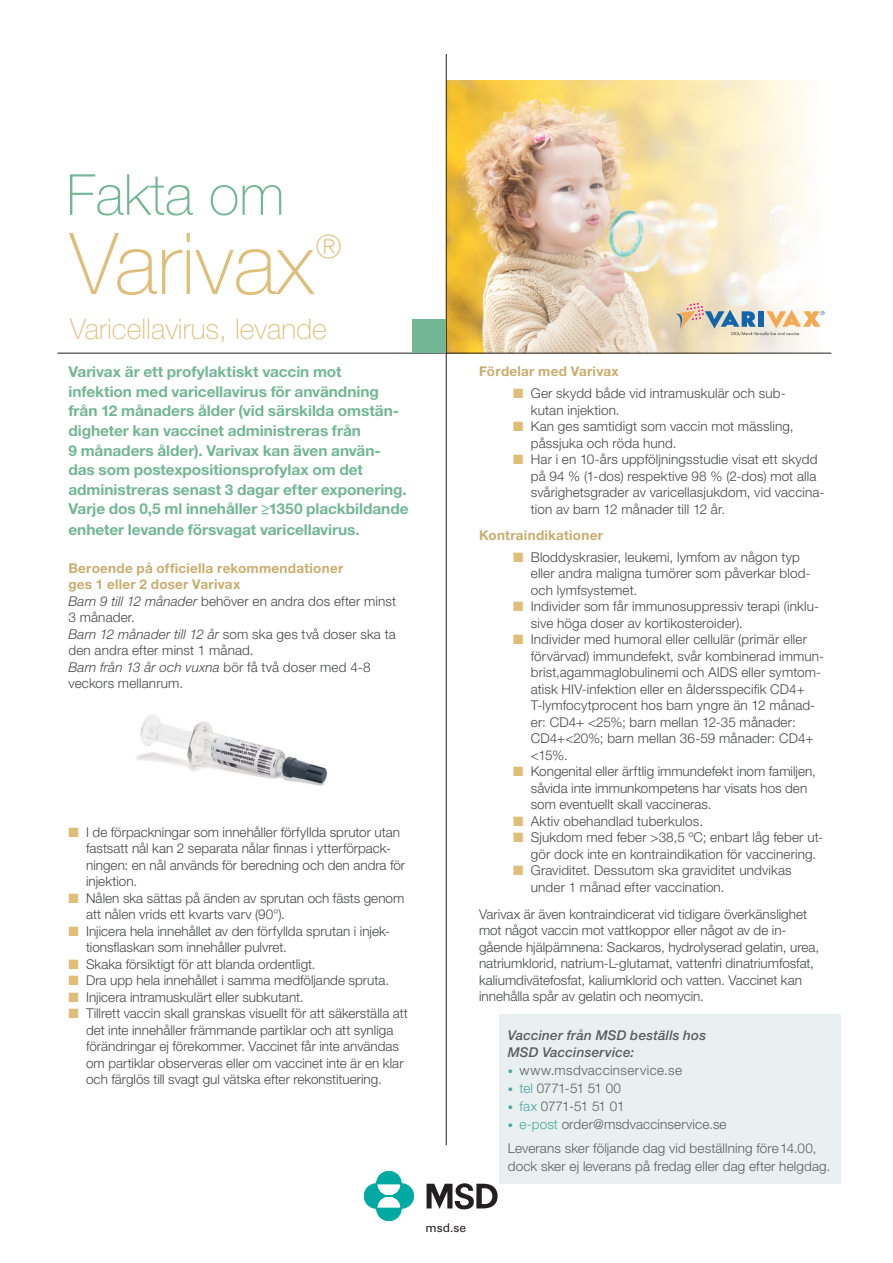
<style>
.page{position:relative;width:893px;height:1263px;background:#fff}
.page>*{position:absolute;margin:0;border:0;box-sizing:border-box;transform-origin:0 0}
.t1{font:100 85.5px "Helvetica Neue LT Std";color:#debe79}
.t2{font:100 56.7px "Helvetica Neue LT Std";color:#73b696}
.t3{font:100 32.4px "Helvetica Neue LT Std";color:#debe79}
.t4{font:100 28.5px "Helvetica Neue LT Std";color:#debe79}
.t5{font:700 15px/19.5px "Helvetica Neue LT Std";letter-spacing:-.005em;color:#73b696}
.t6{font:300 13.5px/16.5px "Helvetica Neue LT Std";letter-spacing:.005em;color:#464748}
.t7{font:300 13.5px/24px "Helvetica Neue LT Std";letter-spacing:.01em;color:#5b5b5e}
.t8{font:italic 500 13.5px/17.2px "Helvetica Neue LT Std";letter-spacing:.015em;color:#5b5b5e}
.t9{font:700 13.5px "Helvetica Neue LT Std";letter-spacing:.02em;color:#c9ad6f}
.t10{font:300 13.5px "Helvetica Neue LT Std";letter-spacing:.03em;color:#5b5b5e}
.t11{font:300 13.5px "Helvetica Neue LT Std";letter-spacing:-.02em;color:#5b5b5e}
.t12{font:300 13.5px "Helvetica Neue LT Std";letter-spacing:-.025em;color:#5b5b5e}
.t13{font:12px "Univers LT Std";color:#231f20}
.s1{font-weight:700;color:#c9ad6f}
.s2{font-style:italic}
.s3{color:#debe79}
.s4{font-size:10.5px;color:#4ba4a2}
.s5{color:#4ba4a2}
</style>
<div class="page">
<svg style="left:427px;top:1183px;width:71px;height:27px"></svg>
<svg style="left:364px;top:1171px;width:50px;height:50px"></svg>
<img style="left:447px;top:81px;width:378px;height:272px">
<hr style="left:446px;top:54px;width:1px;height:1091px;background:#231f20">
<hr style="left:57px;top:353px;width:774px;height:1px;background:#231f20">
<div style="left:412px;top:319px;width:34px;height:34px;background:#73b696"></div>
<img style="left:136px;top:715px;width:192px;height:71px">
<svg style="left:675px;top:303px;width:150px;height:33px"></svg>
<div style="left:500px;top:1014px;width:341px;height:170px;background:#e9f1f0"></div>
<h2 class="t2" style="left:66px;top:162px;width:220px">Fakta om</h2>
<h1 class="t1" style="left:70px;top:215px;width:245px">Varivax</h1>
<h3 class="t3" style="left:316px;top:228px;width:27px">®</h3>
<h3 class="t4" style="left:70px;top:313px;width:258px">Varicellavirus, levande</h3>
<p class="t5" style="left:68px;top:362px;width:342px">Varivax är ett profylaktiskt vaccin mot infektion med varicellavirus för användning från 12 månaders ålder (vid särskilda omstän&shy;digheter kan vaccinet administreras från<br>9 månaders ålder). Varivax kan även använ&shy;das som postexpositionsprofylax om det administreras senast 3 dagar efter exponering.<br>Varje dos 0,5 ml innehåller ≥1350 plackbildande</p>
<p class="t5" style="left:68px;top:520px;width:293px">enheter levande försvagat varicellavirus.</p>
<p class="t6" style="left:68px;top:559px;width:329px"><span class="s1">Beroende på officiella rekommendationer<br>ges 1 eller 2 doser Varivax<br></span><span class="s2">Barn 9 till 12 månader</span> behöver en andra dos efter minst 3 månader.<br><span class="s2">Barn 12 månader till 12 år</span> som ska ges två doser ska ta den andra efter minst 1 månad.<br><span class="s2">Barn från 13 år och vuxna</span> bör få två doser med 4-8 veckors mellanrum.</p>
<p class="t6" style="left:86px;top:823px;width:321px;text-indent:-18px"><span class="s3">■</span> I de förpackningar som innehåller förfyllda sprutor utan fastsatt nål kan 2 separata nålar finnas i ytterförpack&shy;ningen: en nål används för beredning och den andra för injektion.</p>
<p class="t6" style="left:86px;top:889px;width:320px;text-indent:-18px"><span class="s3">■</span> Nålen ska sättas på änden av sprutan och fästs genom att nålen vrids ett kvarts varv (90°).</p>
<p class="t6" style="left:86px;top:922px;width:306px;text-indent:-18px"><span class="s3">■</span> Injicera hela innehållet av den förfyllda sprutan i injek&shy;tionsflaskan som innehåller pulvret.</p>
<p class="t6" style="left:68px;top:955px;width:249px"><span class="s3">■</span> Skaka försiktigt för att blanda ordentligt.</p>
<p class="t6" style="left:68px;top:972px;width:322px"><span class="s3">■</span> Dra upp hela innehållet i samma medföljande spruta.</p>
<p class="t6" style="left:68px;top:988px;width:237px"><span class="s3">■</span> Injicera intramuskulärt eller subkutant.</p>
<p class="t6" style="left:86px;top:1005px;width:323px;text-indent:-18px"><span class="s3">■</span> Tillrett vaccin skall granskas visuellt för att säkerställa att det inte innehåller främmande partiklar och att synliga förändringar ej förekommer. Vaccinet får inte användas om partiklar observeras eller om vaccinet inte är en klar och färglös till svagt gul vätska efter rekonstituering.</p>
<p class="t9" style="left:479px;top:363px;width:141px">Fördelar med Varivax</p>
<p class="t6" style="left:531px;top:385px;width:256px;text-indent:-18px"><span class="s3">■</span> Ger skydd både vid intramuskulär och sub&shy;kutan injektion.</p>
<p class="t6" style="left:531px;top:418px;width:264px;text-indent:-18px"><span class="s3">■</span> Kan ges samtidigt som vaccin mot mässling, påssjuka och röda hund.</p>
<p class="t6" style="left:531px;top:451px;width:295px;text-indent:-18px"><span class="s3">■</span> Har i en 10-års uppföljningsstudie visat ett skydd på 94 % (1-dos) respektive 98 % (2-dos) mot alla svårighetsgrader av varicellasjukdom, vid vaccina&shy;tion av barn 12 månader till 12 år.</p>
<p class="t9" style="left:479px;top:527px;width:125px">Kontraindikationer</p>
<p class="t6" style="left:531px;top:548px;width:281px;text-indent:-18px"><span class="s3">■</span> Bloddyskrasier, leukemi, lymfom av någon typ eller andra maligna tumörer som påverkar blod&shy;och lymfsystemet.</p>
<p class="t6" style="left:531px;top:598px;width:290px;text-indent:-18px"><span class="s3">■</span> Individer som får immunosuppressiv terapi (inklu&shy;sive höga doser av kortikosteroider).</p>
<p class="t6" style="left:531px;top:631px;width:295px;text-indent:-18px"><span class="s3">■</span> Individer med humoral eller cellulär (primär eller förvärvad) immundefekt, svår kombinerad immun&shy;brist,agammaglobulinemi och AIDS eller symtom&shy;atisk HIV-infektion eller en åldersspecifik CD4+ T-lymfocytprocent hos barn yngre än 12 månad&shy;er: CD4+ &lt;25%; barn mellan 12-35 månader:<br>CD4+&lt;20%; barn mellan 36-59 månader: CD4+ &lt;15%.</p>
<p class="t6" style="left:531px;top:763px;width:287px;text-indent:-18px"><span class="s3">■</span> Kongenital eller ärftlig immundefekt inom familjen, såvida inte immunkompetens har visats hos den som eventuellt skall vaccineras.</p>
<p class="t6" style="left:513px;top:812px;width:192px"><span class="s3">■</span> Aktiv obehandlad tuberkulos.</p>
<p class="t6" style="left:531px;top:829px;width:294px;text-indent:-18px"><span class="s3">■</span> Sjukdom med feber &gt;38,5 ºC; enbart låg feber ut&shy;gör dock inte en kontraindikation för vaccinering.</p>
<p class="t6" style="left:531px;top:862px;width:262px;text-indent:-18px"><span class="s3">■</span> Graviditet. Dessutom ska graviditet undvikas under 1 månad efter vaccination.</p>
<p class="t6" style="left:479px;top:905px;width:342px">Varivax är även kontraindicerat vid tidigare överkänslighet mot något vaccin mot vattkoppor eller något av de in&shy;gående hjälpämnena: Sackaros, hydrolyserad gelatin, urea, natriumklorid, natrium-L-glutamat, vattenfri dinatriumfosfat, kaliumdivätefosfat, kaliumklorid och vatten. Vaccinet kan innehålla spår av gelatin och neomycin.</p>
<p class="t8" style="left:508px;top:1026px;width:200px">Vacciner från MSD beställs hos<br>MSD Vaccinservice:</p>
<p class="t10" style="left:508px;top:1062px;width:176px"><span class="s4">•</span> www.msdvaccinservice.se</p>
<p class="t11" style="left:508px;top:1080px;width:115px"><span class="s4">•</span> <span class="s5">tel</span> 0771-51 51 00</p>
<p class="t12" style="left:508px;top:1098px;width:118px"><span class="s4">•</span> <span class="s5">fax</span> 0771-51 51 01</p>
<p class="t7" style="left:508px;top:1112px;width:310px"><span class="s4">•</span> <span class="s5">e-post</span> order@msdvaccinservice.se<br>Leverans sker följande dag vid beställning före 14.00,</p>
<p class="t7" style="left:508px;top:1154px;width:324px">dock sker ej leverans på fredag eller dag efter helgdag.</p>
<p class="t13" style="left:426px;top:1220px;width:42px">msd.se</p>
</div>
